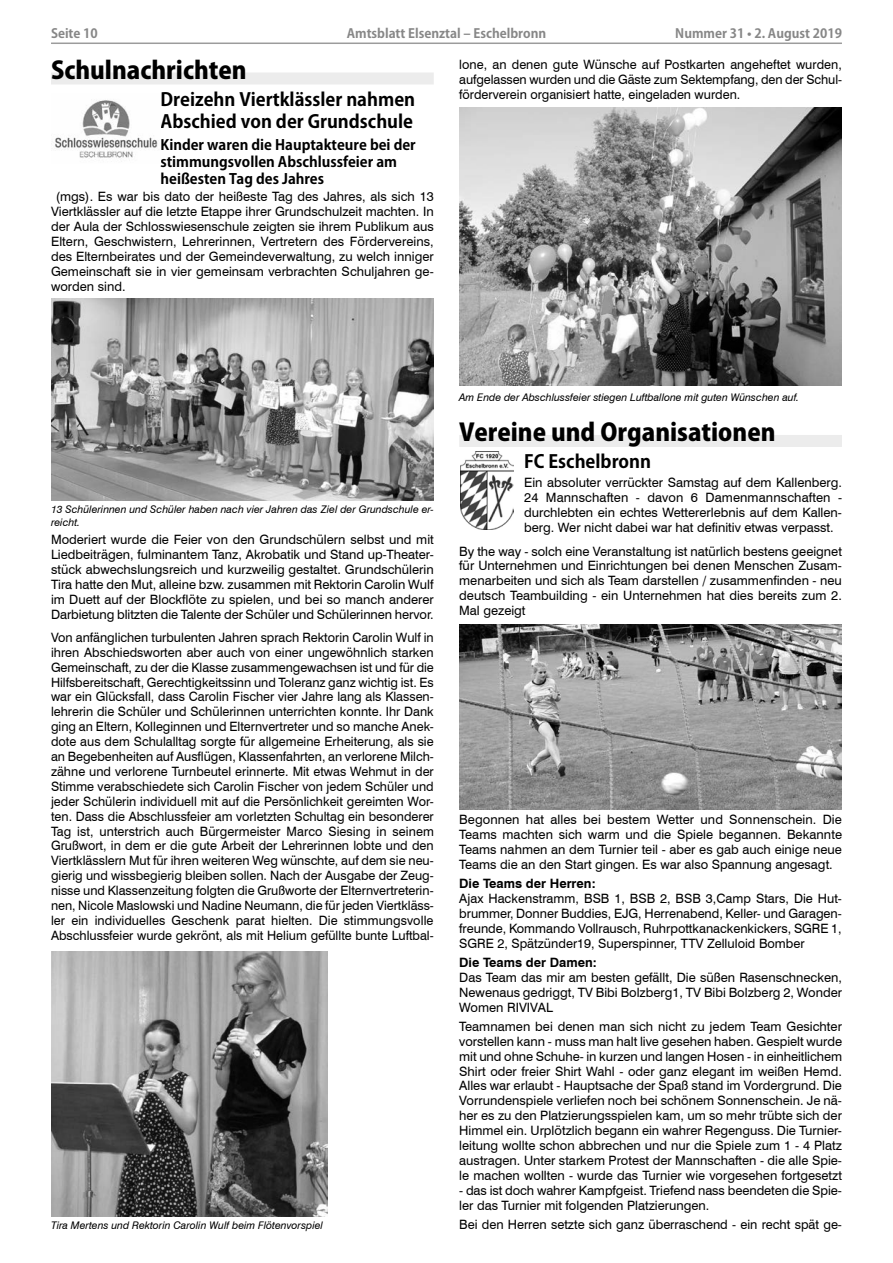
<style>
.page{position:relative;width:893px;height:1263px;background:#fff}
.page>*{position:absolute;margin:0;border:0;box-sizing:border-box;transform-origin:0 0}
.t1{font:800 24px "Koz Go Pro";color:#000}
.t2{font:700 18px/22.5px "Koz Go Pro";color:#000}
.t3{font:700 14.25px/17.2px "Koz Go Pro";color:#000}
.t4{font:12.9px/14.9px "Swiss 721 BT";color:#000;text-align:justify}
.t5{font:700 12.9px "Swiss 721 BT";color:#000}
.t6{font:700 12.75px "Koz Go Pro";color:#878787}
.t7{font:italic 10.5px/12.6px "Swiss 721 BT";color:#000}
</style>
<div class="page">
<hr style="left:51px;top:43px;width:791px;height:1px;background:#9c9c9c">
<div style="left:459px;top:435px;width:383px;height:12px;background:#ececec"></div>
<img style="left:459px;top:108px;width:383px;height:278px">
<img style="left:459px;top:624px;width:383px;height:185px">
<div style="left:51px;top:72px;width:383px;height:12px;background:#ececec"></div>
<img style="left:55px;top:100px;width:104px;height:58px">
<img style="left:51px;top:952px;width:276px;height:264px">
<img style="left:460px;top:452px;width:53px;height:78px">
<img style="left:51px;top:299px;width:383px;height:202px">
<p class="t6" style="left:51px;top:25px;width:48px">Seite 10</p>
<p class="t6" style="left:347px;top:25px;width:201px">Amtsblatt Elsenztal – Eschelbronn</p>
<p class="t6" style="left:675px;top:25px;width:168px">Nummer 31 • 2. August 2019</p>
<p class="t4" style="left:459px;top:57px;width:384px">lone, an denen gute Wünsche auf Postkarten angeheftet wurden, aufgelassen wurden und die Gäste zum Sektempfang, den der Schul&shy;förderverein organisiert hatte, eingeladen wurden.</p>
<h1 class="t1" style="left:51px;top:54px;width:197px">Schulnachrichten</h1>
<h2 class="t2" style="left:160px;top:89px;width:256px">Dreizehn Viertklässler nahmen<br>Abschied von der Grundschule</h2>
<p class="t3" style="left:160px;top:137px;width:257px">Kinder waren die Hauptakteure bei der stimmungsvollen Abschlussfeier am heißesten Tag des Jahres</p>
<p class="t4" style="left:51px;top:189px;width:384px;text-indent:5px">(mgs). Es war bis dato der heißeste Tag des Jahres, als sich 13<br>Viertklässler auf die letzte Etappe ihrer Grundschulzeit machten. In der Aula der Schlosswiesenschule zeigten sie ihrem Publikum aus Eltern, Geschwistern, Lehrerinnen, Vertretern des Fördervereins, des Elternbeirates und der Gemeindeverwaltung, zu welch inniger Gemeinschaft sie in vier gemeinsam verbrachten Schuljahren ge&shy;worden sind.</p>
<p class="t7" style="left:51px;top:503px;width:384px">13 Schülerinnen und Schüler haben nach vier Jahren das Ziel der Grundschule er&shy;reicht.</p>
<p class="t4" style="left:51px;top:531px;width:384px">Moderiert wurde die Feier von den Grundschülern selbst und mit Liedbeiträgen, fulminantem Tanz, Akrobatik und Stand up-Theater&shy;stück abwechslungsreich und kurzweilig gestaltet. Grundschülerin Tira hatte den Mut, alleine bzw. zusammen mit Rektorin Carolin Wulf im Duett auf der Blockflöte zu spielen, und bei so manch anderer Darbietung blitzten die Talente der Schüler und Schülerinnen hervor.</p>
<p class="t4" style="left:51px;top:629px;width:384px">Von anfänglichen turbulenten Jahren sprach Rektorin Carolin Wulf in ihren Abschiedsworten aber auch von einer ungewöhnlich starken Gemeinschaft, zu der die Klasse zusammengewachsen ist und für die Hilfsbereitschaft, Gerechtigkeitssinn und Toleranz ganz wichtig ist. Es war ein Glücksfall, dass Carolin Fischer vier Jahre lang als Klassen&shy;lehrerin die Schüler und Schülerinnen unterrichten konnte. Ihr Dank ging an Eltern, Kolleginnen und Elternvertreter und so manche Anek&shy;dote aus dem Schulalltag sorgte für allgemeine Erheiterung, als sie an Begebenheiten auf Ausflügen, Klassenfahrten, an verlorene Milch&shy;zähne und verlorene Turnbeutel erinnerte. Mit etwas Wehmut in der Stimme verabschiedete sich Carolin Fischer von jedem Schüler und jeder Schülerin individuell mit auf die Persönlichkeit gereimten Wor&shy;ten. Dass die Abschlussfeier am vorletzten Schultag ein besonderer Tag ist, unterstrich auch Bürgermeister Marco Siesing in seinem Grußwort, in dem er die gute Arbeit der Lehrerinnen lobte und den Viertklässlern Mut für ihren weiteren Weg wünschte, auf dem sie neu&shy;gierig und wissbegierig bleiben sollen. Nach der Ausgabe der Zeug&shy;nisse und Klassenzeitung folgten die Grußworte der Elternvertreterin&shy;nen, Nicole Maslowski und Nadine Neumann, die für jeden Viertkläss&shy;ler ein individuelles Geschenk parat hielten. Die stimmungsvolle Abschlussfeier wurde gekrönt, als mit Helium gefüllte bunte Luftbal-</p>
<p class="t7" style="left:51px;top:1218px;width:273px">Tira Mertens und Rektorin Carolin Wulf beim Flötenvorspiel</p>
<p class="t7" style="left:459px;top:390px;width:341px">Am Ende der Abschlussfeier stiegen Luftballone mit guten Wünschen auf.</p>
<h1 class="t1" style="left:459px;top:417px;width:318px">Vereine und Organisationen</h1>
<h2 class="t2" style="left:524px;top:451px;width:129px">FC Eschelbronn</h2>
<p class="t4" style="left:524px;top:475px;width:319px">Ein absoluter verrückter Samstag auf dem Kallenberg.<br>24 Mannschaften - davon 6 Damenmannschaften - durchlebten ein echtes Wettererlebnis auf dem Kallen&shy;berg. Wer nicht dabei war hat definitiv etwas verpasst.</p>
<p class="t4" style="left:459px;top:543px;width:384px">By the way - solch eine Veranstaltung ist natürlich bestens geeignet für Unternehmen und Einrichtungen bei denen Menschen Zusam&shy;menarbeiten und sich als Team darstellen / zusammenfinden - neu deutsch Teambuilding - ein Unternehmen hat dies bereits zum 2.<br>Mal gezeigt</p>
<p class="t4" style="left:459px;top:811px;width:384px">Begonnen hat alles bei bestem Wetter und Sonnenschein. Die Teams machten sich warm und die Spiele begannen. Bekannte Teams nahmen an dem Turnier teil - aber es gab auch einige neue Teams die an den Start gingen. Es war also Spannung angesagt.</p>
<p class="t5" style="left:459px;top:874px;width:138px">Die Teams der Herren:</p>
<p class="t4" style="left:459px;top:890px;width:384px">Ajax Hackenstramm, BSB 1, BSB 2, BSB 3,Camp Stars, Die Hut&shy;brummer, Donner Buddies, EJG, Herrenabend, Keller- und Garagen&shy;freunde, Kommando Vollrausch, Ruhrpottkanackenkickers, SGRE 1, SGRE 2, Spätzünder19, Superspinner, TTV Zelluloid Bomber</p>
<p class="t5" style="left:459px;top:953px;width:139px">Die Teams der Damen:</p>
<p class="t4" style="left:459px;top:969px;width:384px">Das Team das mir am besten gefällt, Die süßen Rasenschnecken, Newenaus gedriggt, TV Bibi Bolzberg1, TV Bibi Bolzberg 2, Wonder Women RIVIVAL</p>
<p class="t4" style="left:459px;top:1018px;width:384px">Teamnamen bei denen man sich nicht zu jedem Team Gesichter vorstellen kann - muss man halt live gesehen haben. Gespielt wurde mit und ohne Schuhe- in kurzen und langen Hosen - in einheitlichem Shirt oder freier Shirt Wahl - oder ganz elegant im weißen Hemd.<br>Alles war erlaubt - Hauptsache der Spaß stand im Vordergrund. Die Vorrundenspiele verliefen noch bei schönem Sonnenschein. Je nä&shy;her es zu den Platzierungsspielen kam, um so mehr trübte sich der Himmel ein. Urplötzlich begann ein wahrer Regenguss. Die Turnier&shy;leitung wollte schon abbrechen und nur die Spiele zum 1 - 4 Platz austragen. Unter starkem Protest der Mannschaften - die alle Spie&shy;le machen wollten - wurde das Turnier wie vorgesehen fortgesetzt</p>
<p class="t4" style="left:459px;top:1182px;width:384px">- das ist doch wahrer Kampfgeist. Triefend nass beendeten die Spie&shy;ler das Turnier mit folgenden Platzierungen.</p>
<p class="t4" style="left:459px;top:1216px;width:384px">Bei den Herren setzte sich ganz überraschend - ein recht spät ge-</p>
</div>
